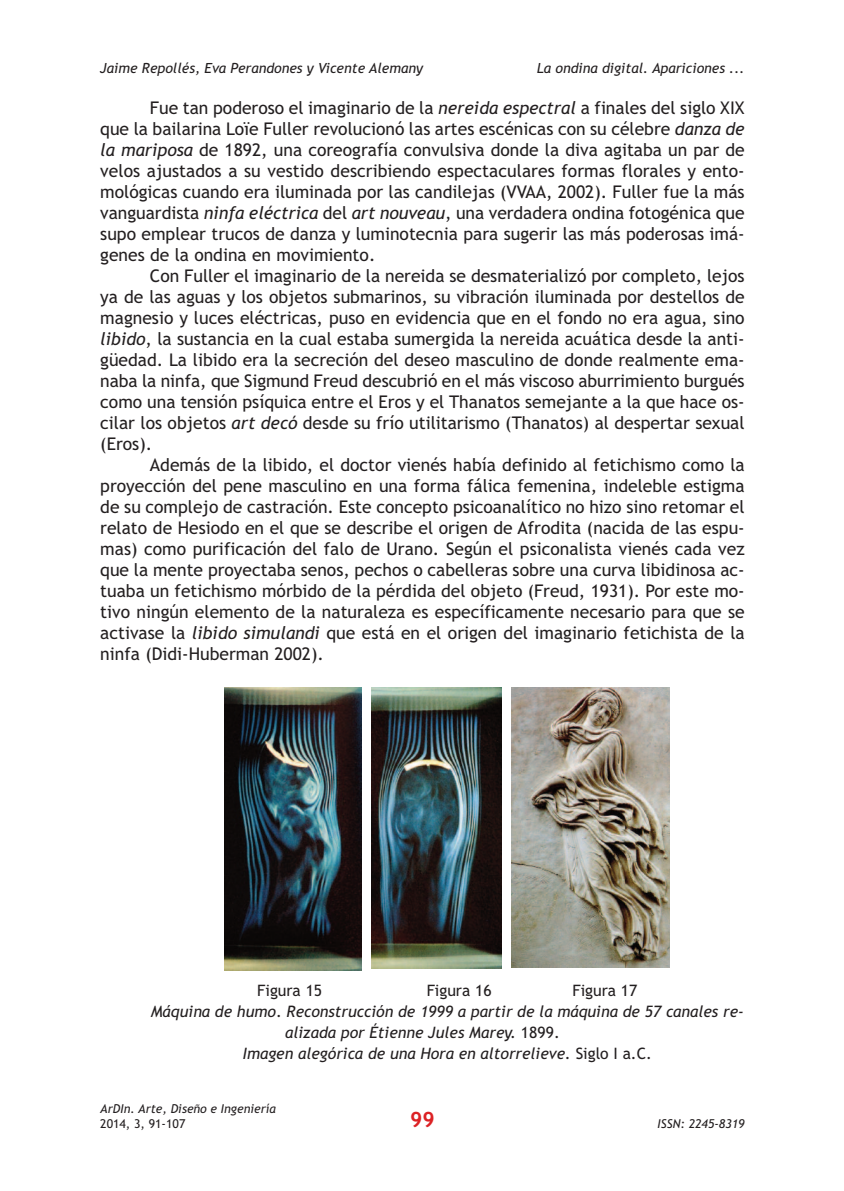
<style>
.page{position:relative;width:844px;height:1191px;background:#fff}
.page>*{position:absolute;margin:0;border:0;box-sizing:border-box;transform-origin:0 0}
.t1{font:700 21px "Trebuchet MS";color:#dc2225}
.t2{font:17.5px/21px "Trebuchet MS";color:#231f20;text-align:justify}
.t3{font:italic 15.75px "Trebuchet MS";color:#231f20}
.t4{font:15.75px "Trebuchet MS";color:#231f20}
.t5{font:italic 14px "Trebuchet MS";color:#231f20}
.t6{font:italic 12.25px "Trebuchet MS";color:#231f20}
.t7{font:12.25px "Trebuchet MS";color:#231f20}
.s1{font-style:italic}
.s2{font-style:normal}
</style>
<div class="page">
<img style="left:511px;top:687px;width:158px;height:280px">
<div style="left:372px;top:687px;width:129px;height:288px;background:linear-gradient(to right,#fff,#fff)"></div>
<img style="left:372px;top:687px;width:129px;height:281px">
<img style="left:224px;top:687px;width:137px;height:283px">
<p class="t5" style="left:100px;top:60px;width:324px">Jaime Repollés, Eva Perandones y Vicente Alemany</p>
<p class="t5" style="left:536px;top:60px;width:209px">La ondina digital. Apariciones ...</p>
<p class="t2" style="left:100px;top:97px;width:645px;text-indent:50px">Fue tan poderoso el imaginario de la <span class="s1">nereida espectral</span> a finales del siglo XIX que la bailarina Loïe Fuller revolucionó las artes escénicas con su célebre <span class="s1">danza de la mariposa</span> de 1892, una coreografía convulsiva donde la diva agitaba un par de velos ajustados a su vestido describiendo espectaculares formas florales y ento&shy;mológicas cuando era iluminada por las candilejas (VVAA, 2002). Fuller fue la más vanguardista <span class="s1">ninfa eléctrica</span> del <span class="s1">art nouveau</span>, una verdadera ondina fotogénica que supo emplear trucos de danza y luminotecnia para sugerir las más poderosas imá&shy;genes de la ondina en movimiento.</p>
<p class="t2" style="left:100px;top:265px;width:645px;text-indent:50px">Con Fuller el imaginario de la nereida se desmaterializó por completo, lejos ya de las aguas y los objetos submarinos, su vibración iluminada por destellos de magnesio y luces eléctricas, puso en evidencia que en el fondo no era agua, sino <span class="s1">libido</span>, la sustancia en la cual estaba sumergida la nereida acuática desde la anti&shy;güedad. La libido era la secreción del deseo masculino de donde realmente ema&shy;naba la ninfa, que Sigmund Freud descubrió en el más viscoso aburrimiento burgués como una tensión psíquica entre el Eros y el Thanatos semejante a la que hace os&shy;cilar los objetos <span class="s1">art decó</span> desde su frío utilitarismo (Thanatos) al despertar sexual (Eros).</p>
<p class="t2" style="left:100px;top:454px;width:645px;text-indent:50px">Además de la libido, el doctor vienés había definido al fetichismo como la proyección del pene masculino en una forma fálica femenina, indeleble estigma de su complejo de castración. Este concepto psicoanalítico no hizo sino retomar el relato de Hesiodo en el que se describe el origen de Afrodita (nacida de las espu&shy;mas) como purificación del falo de Urano. Según el psiconalista vienés cada vez que la mente proyectaba senos, pechos o cabelleras sobre una curva libidinosa ac&shy;tuaba un fetichismo mórbido de la pérdida del objeto (Freud, 1931). Por este mo&shy;tivo ningún elemento de la naturaleza es específicamente necesario para que se activase la <span class="s1">libido simulandi</span> que está en el origen del imaginario fetichista de la ninfa (Didi-Huberman 2002).</p>
<p class="t4" style="left:257px;top:981px;width:66px">Figura 15</p>
<p class="t4" style="left:426px;top:981px;width:66px">Figura 16</p>
<p class="t4" style="left:572px;top:981px;width:66px">Figura 17</p>
<p class="t3" style="left:151px;top:1002px;width:594px">Máquina de humo<span class="s2">.</span> Reconstrucción de 1999 a partir de la máquina de 57 canales re-</p>
<p class="t3" style="left:285px;top:1023px;width:276px">alizada por Étienne Jules Marey. <span class="s2">1899.</span></p>
<p class="t3" style="left:242px;top:1044px;width:410px">Imagen alegórica de una Hora en altorrelieve. <span class="s2">Siglo I a.C.</span></p>
<p class="t6" style="left:100px;top:1101px;width:177px">ArDIn. Arte, Diseño e Ingeniería</p>
<p class="t7" style="left:100px;top:1116px;width:87px">2014, 3, 91-107</p>
<p class="t6" style="left:657px;top:1116px;width:89px">ISSN: 2245-8319</p>
<p class="t1" style="left:410px;top:1107px;width:26px">99</p>
</div>
